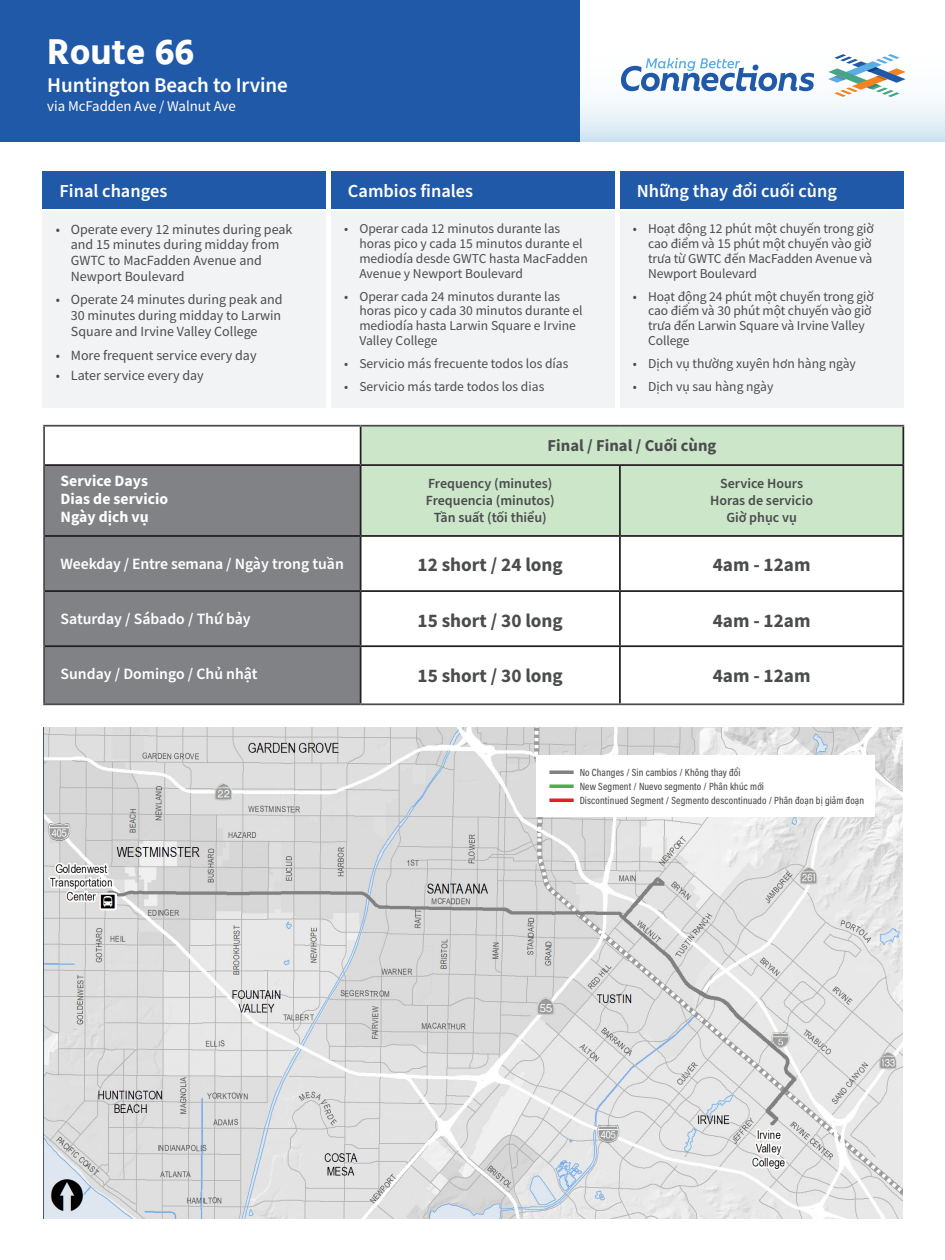
<style>
.page{position:relative;width:945px;height:1260px;background:#fff}
.page>*{position:absolute;margin:0;border:0;box-sizing:border-box;transform-origin:0 0}
.t1{font:700 36.75px "Hind";color:#fff}
.t2{font:600 21px "Source Sans Pro";letter-spacing:-.005em;color:#fff}
.t3{font:700 19.25px "Source Sans Pro";color:#4b4c4d}
.t4{font:600 18.38px "Source Sans Pro";color:#fff}
.t5{font:700 16.62px "Source Sans Pro";color:#4b4c4d}
.t6{font:600 15.75px "Source Sans Pro";color:#fff}
.t7{font:700 15.75px/18.4px "Source Sans Pro";color:#fff}
.t8{font:14.88px "Source Sans Pro";letter-spacing:-.005em;color:#fff}
.t9{font:14px/15.8px "Source Sans Pro";color:#4b4c4d}
.t10{font:600 14px/16.8px "Source Sans Pro";color:#4b4c4d;text-align:center}
.t11{font:13.65px/14.9px "Source Sans Pro";color:#4b4c4d}
.t12{font:500 10.5px "Acumin Pro Cond";letter-spacing:.01em;color:#4b4c4d}
</style>
<div class="page">
<div style="left:620px;top:171px;width:284px;height:37px;background:#2059a8"></div>
<div style="left:331px;top:171px;width:284px;height:37px;background:#2059a8"></div>
<div style="left:42px;top:171px;width:284px;height:37px;background:#2059a8"></div>
<svg style="left:580px;top:57px;width:365px;height:85px"></svg>
<svg style="left:621px;top:58px;width:193px;height:33px"></svg>
<svg style="left:828px;top:54px;width:78px;height:43px"></svg>
<div style="left:0;top:0;width:580px;height:142px;background:#2059a8"></div>
<div style="left:620px;top:212px;width:284px;height:196px;background:#f2f3f4"></div>
<div style="left:331px;top:212px;width:284px;height:196px;background:#f2f3f4"></div>
<div style="left:42px;top:212px;width:284px;height:196px;background:#f2f3f4"></div>
<img style="left:44px;top:728px;width:858px;height:491px">
<div style="left:536px;top:755px;width:339px;height:62px;background:#fff"></div>
<svg style="left:549px;top:784px;width:25px;height:4px"></svg>
<hr style="left:549px;top:799px;width:25px;height:3px;background:#e31e24">
<svg style="left:549px;top:770px;width:25px;height:4px"></svg>
<div style="left:361px;top:427px;width:541px;height:108px;background:#cce6ca"></div>
<div style="left:45px;top:466px;width:315px;height:237px;background:#808285"></div>
<hr style="left:902px;top:427px;width:2px;height:37px;background:#231f20">
<hr style="left:361px;top:464px;width:259px;height:2px;background:#231f20">
<hr style="left:620px;top:464px;width:284px;height:2px;background:#231f20">
<hr style="left:619px;top:466px;width:2px;height:69px;background:#231f20">
<hr style="left:902px;top:466px;width:2px;height:69px;background:#231f20">
<hr style="left:361px;top:535px;width:259px;height:2px;background:#231f20">
<hr style="left:620px;top:535px;width:284px;height:2px;background:#231f20">
<hr style="left:619px;top:537px;width:2px;height:53px;background:#231f20">
<hr style="left:902px;top:537px;width:2px;height:53px;background:#231f20">
<hr style="left:361px;top:590px;width:259px;height:2px;background:#231f20">
<hr style="left:620px;top:590px;width:284px;height:2px;background:#231f20">
<hr style="left:619px;top:592px;width:2px;height:53px;background:#231f20">
<hr style="left:902px;top:592px;width:2px;height:53px;background:#231f20">
<hr style="left:361px;top:645px;width:259px;height:2px;background:#231f20">
<hr style="left:360px;top:647px;width:1px;height:56px;background:#231f20">
<hr style="left:620px;top:645px;width:284px;height:2px;background:#231f20">
<hr style="left:619px;top:647px;width:2px;height:56px;background:#231f20">
<hr style="left:902px;top:647px;width:2px;height:56px;background:#231f20">
<hr style="left:360px;top:592px;width:1px;height:53px;background:#231f20">
<hr style="left:45px;top:645px;width:316px;height:2px;background:#231f20">
<hr style="left:360px;top:537px;width:1px;height:53px;background:#231f20">
<hr style="left:45px;top:590px;width:316px;height:2px;background:#231f20">
<hr style="left:360px;top:466px;width:1px;height:69px;background:#231f20">
<hr style="left:45px;top:535px;width:316px;height:2px;background:#231f20">
<hr style="left:360px;top:427px;width:1px;height:37px;background:#231f20">
<hr style="left:45px;top:464px;width:316px;height:2px;background:#231f20">
<hr style="left:43px;top:425px;width:318px;height:2px;background:#4b4c4d">
<hr style="left:43px;top:427px;width:2px;height:38px;background:#4b4c4d">
<hr style="left:361px;top:425px;width:259px;height:2px;background:#4b4c4d">
<hr style="left:620px;top:425px;width:284px;height:2px;background:#4b4c4d">
<hr style="left:43px;top:465px;width:2px;height:71px;background:#4b4c4d">
<hr style="left:43px;top:536px;width:2px;height:55px;background:#4b4c4d">
<hr style="left:43px;top:591px;width:2px;height:55px;background:#4b4c4d">
<hr style="left:43px;top:646px;width:2px;height:57px;background:#4b4c4d">
<hr style="left:43px;top:703px;width:318px;height:2px;background:#4b4c4d">
<hr style="left:361px;top:703px;width:259px;height:2px;background:#4b4c4d">
<hr style="left:620px;top:703px;width:284px;height:2px;background:#4b4c4d">
<h1 class="t1" style="left:47px;top:29px;width:149px">Route 66</h1>
<h2 class="t2" style="left:47px;top:71px;width:242px">Huntington Beach to Irvine</h2>
<p class="t8" style="left:47px;top:96px;width:190px">via McFadden Ave / Walnut Ave</p>
<h3 class="t4" style="left:60px;top:178px;width:109px">Final changes</h3>
<h3 class="t4" style="left:348px;top:178px;width:127px">Cambios finales</h3>
<p class="t9" style="left:71px;top:221px;width:223px;text-indent:-15px">• Operate every 12 minutes during peak and 15 minutes during midday from<br>GWTC to MacFadden Avenue and<br>Newport Boulevard</p>
<p class="t9" style="left:56px;top:292px;width:228px">• Operate 24 minutes during peak and</p>
<p class="t9" style="left:71px;top:308px;width:212px">30 minutes during midday to Larwin<br>Square and Irvine Valley College</p>
<p class="t9" style="left:56px;top:347px;width:202px">• More frequent service every day</p>
<p class="t9" style="left:56px;top:367px;width:150px">• Later service every day</p>
<p class="t11" style="left:359px;top:221px;width:230px;text-indent:-15px">• Operar cada 12 minutos durante las horas pico y cada 15 minutos durante el mediodía desde GWTC hasta MacFadden Avenue y Newport Boulevard</p>
<p class="t11" style="left:359px;top:289px;width:225px;text-indent:-15px">• Operar cada 24 minutos durante las horas pico y cada 30 minutos durante el mediodía hasta Larwin Square e Irvine<br>Valley College</p>
<p class="t11" style="left:344px;top:356px;width:226px">• Servicio más frecuente todos los días</p>
<p class="t11" style="left:344px;top:379px;width:202px">• Servicio más tarde todos los dias</p>
<h3 class="t4" style="left:637px;top:178px;width:202px">Những thay đổi cuối cùng</h3>
<p class="t11" style="left:648px;top:221px;width:227px;text-indent:-15px">• Hoạt động 12 phút một chuyến trong giờ cao điểm và 15 phút một chuyến vào giờ trưa từ GWTC đến MacFadden Avenue và<br>Newport Boulevard</p>
<p class="t11" style="left:648px;top:289px;width:227px;text-indent:-15px">• Hoạt động 24 phút một chuyến trong giờ cao điểm và 30 phút một chuyến vào giờ trưa đến Larwin Square và Irvine Valley<br>College</p>
<p class="t11" style="left:633px;top:356px;width:224px">• Dịch vụ thường xuyên hơn hàng ngày</p>
<p class="t11" style="left:633px;top:379px;width:142px">• Dịch vụ sau hàng ngày</p>
<h4 class="t5" style="left:548px;top:435px;width:170px">Final / Final / Cuối cùng</h4>
<p class="t7" style="left:61px;top:471px;width:109px">Service Days<br>Dias de servicio<br>Ngày dịch vụ</p>
<p class="t10" style="left:426px;top:476px;width:130px">Frequency (minutes)<br>Frequencia (minutos)<br>Tần suất (tối thiểu)</p>
<p class="t10" style="left:710px;top:476px;width:104px">Service Hours<br>Horas de servicio<br>Giờ phục vụ</p>
<p class="t6" style="left:61px;top:553px;width:285px">Weekday / Entre semana / Ngày trong tuần</p>
<p class="t3" style="left:418px;top:552px;width:147px">12 short / 24 long</p>
<h2 class="t3" style="left:713px;top:552px;width:99px">4am - 12am</h2>
<p class="t6" style="left:61px;top:608px;width:192px">Saturday / Sábado / Thứ bảy</p>
<p class="t3" style="left:418px;top:607px;width:147px">15 short / 30 long</p>
<h2 class="t3" style="left:713px;top:607px;width:99px">4am - 12am</h2>
<p class="t6" style="left:61px;top:663px;width:198px">Sunday / Domingo / Chủ nhật</p>
<p class="t3" style="left:418px;top:662px;width:147px">15 short / 30 long</p>
<h2 class="t3" style="left:713px;top:662px;width:99px">4am - 12am</h2>
<p class="t12" style="left:580px;top:765px;width:162px">No Changes / Sin cambios / Không thay đổi</p>
<p class="t12" style="left:580px;top:779px;width:186px">New Segment / Nuevo segmento / Phân khúc mới</p>
<p class="t12" style="left:580px;top:793px;width:286px">Discontinued Segment / Segmento descontinuado / Phân đoạn bị giảm đoạn</p>
</div>
